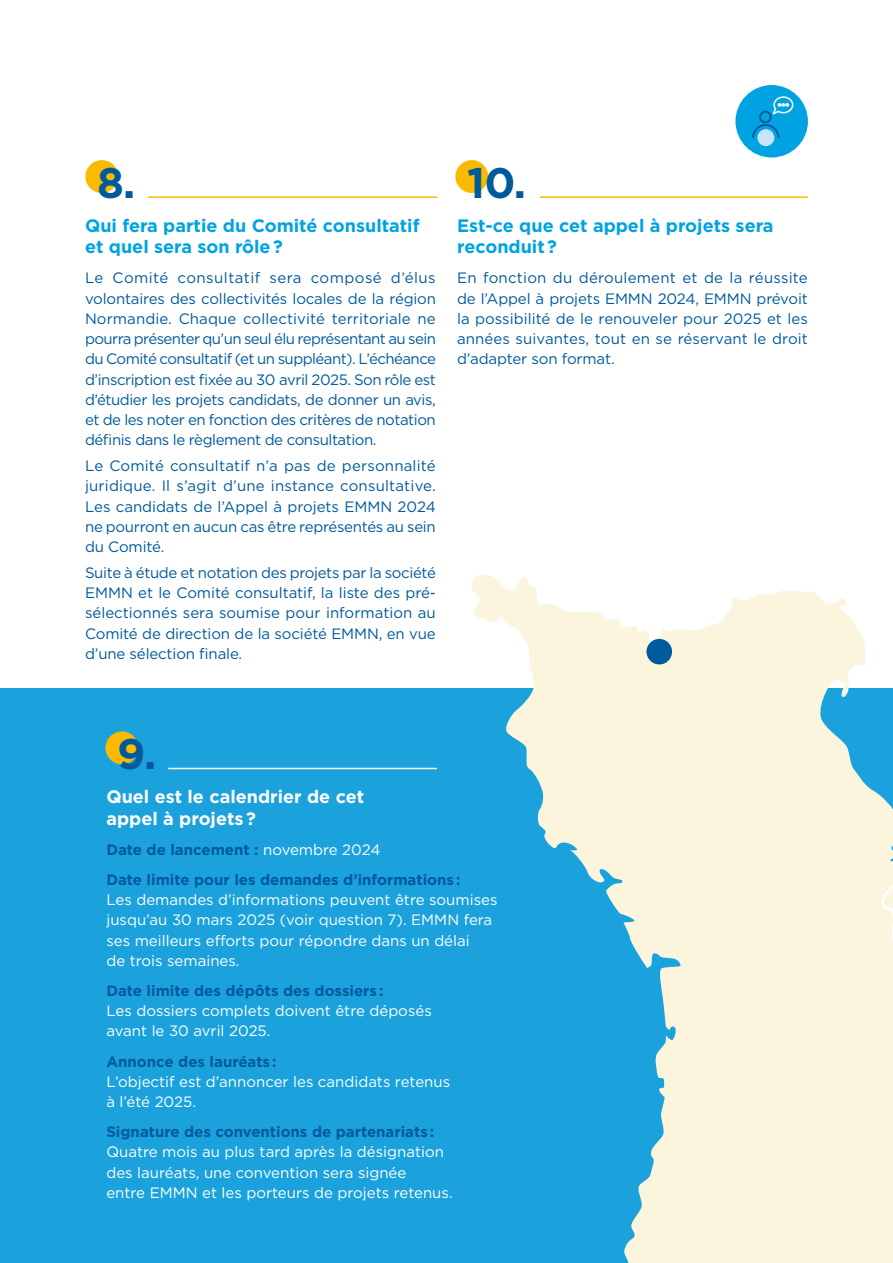
<style>
.page{position:relative;width:893px;height:1263px;background:#fff}
.page>*{position:absolute;margin:0;border:0;box-sizing:border-box;transform-origin:0 0}
.t1{font:700 42.75px "Gotham";color:#005a9b}
.t2{font:700 18px/21.6px "Gotham";color:#00a3e1}
.t3{font:700 18px/21.6px "Gotham";color:#fff}
.t4{font:15px/20.2px "Gotham";letter-spacing:-.02em;color:#005a9b;text-align:justify}
.t5{font:15px/20.2px "Gotham";color:#fff}
.t6{font:700 15px/30.2px "Gotham";color:#005a9b}
.s1{font-weight:400;color:#fff}
</style>
<div class="page">
<hr style="left:148px;top:196px;width:289px;height:2px;background:#fbba00">
<hr style="left:540px;top:196px;width:268px;height:2px;background:#fbba00">
<div style="left:0;top:689px;width:893px;height:574px;background:#1ba2dd"></div>
<div style="left:85px;top:160px;width:33px;height:33px;background:#fbba00;border-radius:50%"></div>
<div style="left:455px;top:160px;width:33px;height:33px;background:#fbba00;border-radius:50%"></div>
<div style="left:735px;top:85px;width:73px;height:73px;background:#00a3e1;border-radius:50%"></div>
<div style="left:105px;top:731px;width:33px;height:33px;background:#fbba00;border-radius:50%"></div>
<svg style="left:752px;top:96px;width:42px;height:44px"></svg>
<div style="left:757px;top:129px;width:17px;height:17px;background:#c9e4f8;border-radius:50%"></div>
<hr style="left:168px;top:768px;width:269px;height:1px;background:#fff">
<svg style="left:471px;top:575px;width:422px;height:688px;fill:#fbf5dd"></svg>
<div style="left:646px;top:639px;width:26px;height:25px;background:#005b9c;border-radius:50%"></div>
<div style="left:856px;top:858px;width:37px;height:405px;background:#fbf5dd"></div>
<h1 class="t1" style="left:97px;top:154px;width:40px">8.</h1>
<h1 class="t1" style="left:467px;top:154px;width:60px">10.</h1>
<p class="t2" style="left:85px;top:214px;width:336px">Qui fera partie du Comité consultatif et quel sera son rôle ?</p>
<p class="t4" style="left:85px;top:268px;width:352px">Le Comité consultatif sera composé d’élus volontaires des collectivités locales de la région Normandie. Chaque collectivité territoriale ne pourra présenter qu’un seul élu représentant au sein du Comité consultatif (et un suppléant). L’échéance d’inscription est fixée au 30 avril 2025. Son rôle est d’étudier les projets candidats, de donner un avis, et de les noter en fonction des critères de notation définis dans le règlement de consultation.</p>
<p class="t4" style="left:85px;top:455px;width:352px">Le Comité consultatif n’a pas de personnalité juridique. Il s’agit d’une instance consultative.<br>Les candidats de l’Appel à projets EMMN 2024 ne pourront en aucun cas être représentés au sein du Comité.</p>
<p class="t4" style="left:85px;top:562px;width:352px">Suite à étude et notation des projets par la société EMMN et le Comité consultatif, la liste des pré&shy;sélectionnés sera soumise pour information au Comité de direction de la société EMMN, en vue d’une sélection finale.</p>
<p class="t2" style="left:457px;top:214px;width:318px">Est-ce que cet appel à projets sera reconduit ?</p>
<p class="t4" style="left:457px;top:268px;width:352px">En fonction du déroulement et de la réussite de l’Appel à projets EMMN 2024, EMMN prévoit la possibilité de le renouveler pour 2025 et les années suivantes, tout en se réservant le droit d’adapter son format.</p>
<h1 class="t1" style="left:117px;top:726px;width:41px">9.</h1>
<p class="t3" style="left:106px;top:786px;width:259px">Quel est le calendrier de cet appel à projets ?</p>
<p class="t6" style="left:106px;top:834px;width:356px">Date de lancement : <span class="s1">novembre 2024<br></span>Date limite pour les demandes d’informations :</p>
<p class="t5" style="left:106px;top:889px;width:393px">Les demandes d’informations peuvent être soumises jusqu’au 30 mars 2025 (voir question 7). EMMN fera ses meilleurs efforts pour répondre dans un délai<br>de trois semaines.</p>
<p class="t6" style="left:106px;top:975px;width:279px">Date limite des dépôts des dossiers :</p>
<p class="t5" style="left:106px;top:1000px;width:327px">Les dossiers complets doivent être déposés avant le 30 avril 2025.</p>
<p class="t6" style="left:106px;top:1046px;width:172px">Annonce des lauréats :</p>
<p class="t5" style="left:106px;top:1071px;width:345px">L’objectif est d’annoncer les candidats retenus à l’été 2025.</p>
<p class="t6" style="left:106px;top:1117px;width:329px">Signature des conventions de partenariats :</p>
<p class="t5" style="left:106px;top:1141px;width:348px">Quatre mois au plus tard après la désignation des lauréats, une convention sera signée<br>entre EMMN et les porteurs de projets retenus.</p>
</div>
